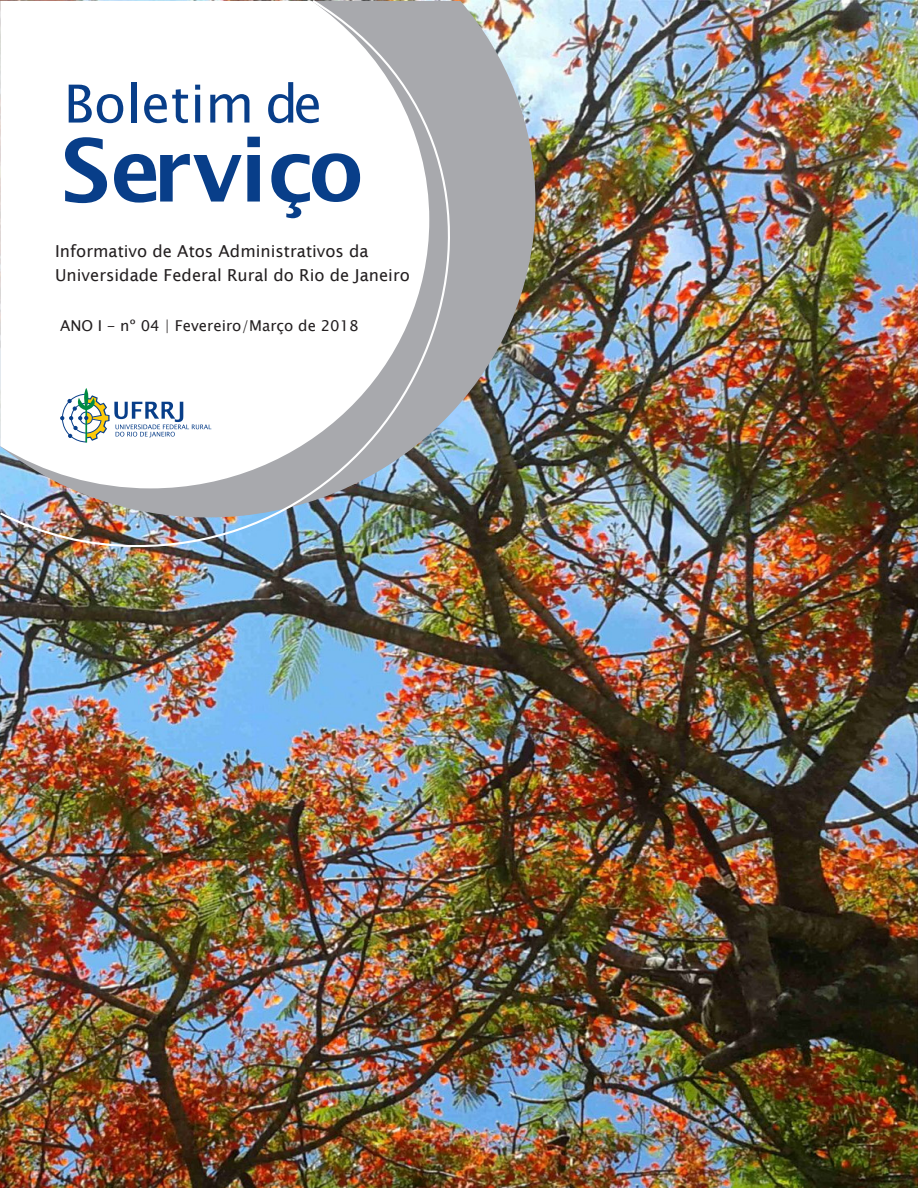
<style>
.page{position:relative;width:918px;height:1188px;background:#fff}
.page>*{position:absolute;margin:0;border:0;box-sizing:border-box;transform-origin:0 0}
.t1{font:600 86.85px "Lucida Sans";letter-spacing:-.02em;color:#083e89}
.t2{font:52.5px "Lucida Sans";color:#083e89}
.t3{font:16.5px "Lucida Sans";color:#231f20}
.t4{font:15px "Lucida Sans Unicode";color:#231f20}
</style>
<div class="page">
<img style="left:0;top:0;width:918px;height:1188px">
<img style="left:0;top:0;width:573px;height:548px">
<h2 class="t2" style="left:64px;top:74px;width:260px">Boletim de</h2>
<h1 class="t1" style="left:61px;top:121px;width:305px">Serviço</h1>
<p class="t3" style="left:55px;top:242px;width:315px">Informativo de Atos Administrativos da</p>
<p class="t3" style="left:55px;top:266px;width:356px">Universidade Federal Rural do Rio de Janeiro</p>
<p class="t4" style="left:60px;top:313px;width:300px">ANO I - nº 04 | Fevereiro/Março de 2018</p>
</div>
